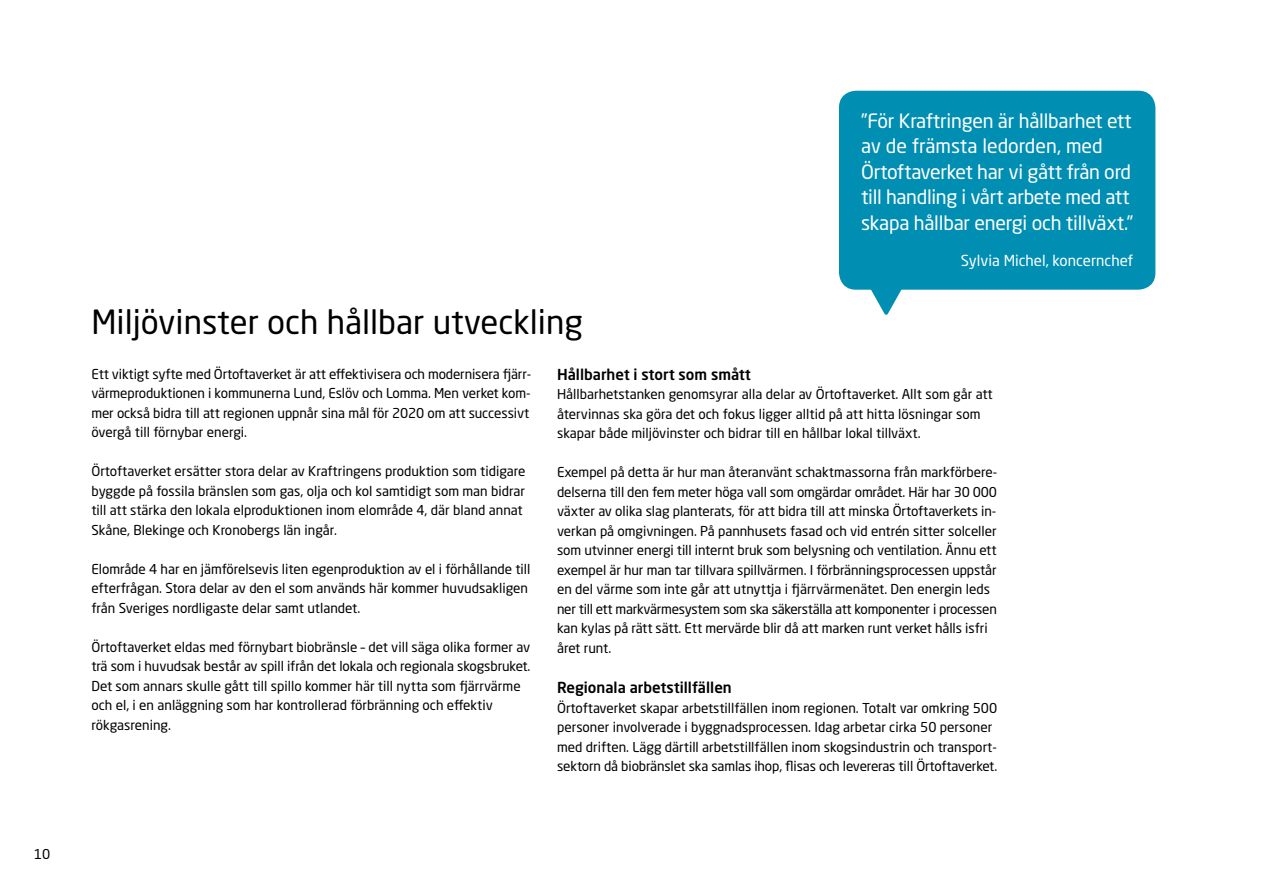
<style>
.page{position:relative;width:1263px;height:893px;background:#fff}
.page>*{position:absolute;margin:0;border:0;box-sizing:border-box;transform-origin:0 0}
.t1{font:33px "Neo Sans Std";color:#000}
.t2{font:19.5px/25.5px "Neo Sans Std";letter-spacing:-.015em;color:#fff}
.t3{font:500 15px "Neo Sans Std";color:#000}
.t4{font:15px "Neo Sans Std";color:#fff}
.t5{font:13.5px/19.5px "Neo Sans Std";letter-spacing:-.005em;color:#000}
</style>
<div class="page">
<svg style="left:871px;top:290px;width:30px;height:25px"></svg>
<div style="left:839px;top:91px;width:316px;height:199px;background:#008eb3;border-radius:17px"></div>
<p class="t5" style="left:34px;top:844px;width:18px">10</p>
<h1 class="t1" style="left:91px;top:301px;width:493px">Miljövinster och hållbar utveckling</h1>
<h2 class="t2" style="left:861px;top:108px;width:274px">”För Kraftringen är hållbarhet ett av de främsta ledorden, med Örtoftaverket har vi gått från ord till handling i vårt arbete med att skapa hållbar energi och tillväxt.”</h2>
<p class="t4" style="left:961px;top:251px;width:174px">Sylvia Michel, koncernchef</p>
<p class="t5" style="left:91px;top:364px;width:441px">Ett viktigt syfte med Örtoftaverket är att effektivisera och modernisera fjärr&shy;värmeproduktionen i kommunerna Lund, Eslöv och Lomma. Men verket kom&shy;mer också bidra till att regionen uppnår sina mål för 2020 om att successivt övergå till förnybar energi.</p>
<p class="t5" style="left:91px;top:461px;width:436px">Örtoftaverket ersätter stora delar av Kraftringens produktion som tidigare byggde på fossila bränslen som gas, olja och kol samtidigt som man bidrar till att stärka den lokala elproduktionen inom elområde 4, där bland annat Skåne, Blekinge och Kronobergs län ingår.</p>
<p class="t5" style="left:91px;top:559px;width:440px">Elområde 4 har en jämförelsevis liten egenproduktion av el i förhållande till efterfrågan. Stora delar av den el som används här kommer huvudsakligen från Sveriges nordligaste delar samt utlandet.</p>
<p class="t5" style="left:91px;top:637px;width:441px">Örtoftaverket eldas med förnybart biobränsle – det vill säga olika former av trä som i huvudsak består av spill ifrån det lokala och regionala skogsbruket.<br>Det som annars skulle gått till spillo kommer här till nytta som fjärrvärme och el, i en anläggning som har kontrollerad förbränning och effektiv rökgasrening.</p>
<p class="t3" style="left:557px;top:365px;width:195px">Hållbarhet i stort som smått</p>
<p class="t5" style="left:557px;top:384px;width:437px">Hållbarhetstanken genomsyrar alla delar av Örtoftaverket. Allt som går att återvinnas ska göra det och fokus ligger alltid på att hitta lösningar som skapar både miljövinster och bidrar till en hållbar lokal tillväxt.</p>
<p class="t5" style="left:557px;top:462px;width:442px">Exempel på detta är hur man återanvänt schaktmassorna från markförbere&shy;delserna till den fem meter höga vall som omgärdar området. Här har 30 000 växter av olika slag planterats, för att bidra till att minska Örtoftaverkets in&shy;verkan på omgivningen. På pannhusets fasad och vid entrén sitter solceller som utvinner energi till internt bruk som belysning och ventilation. Ännu ett exempel är hur man tar tillvara spillvärmen. I förbränningsprocessen uppstår en del värme som inte går att utnyttja i fjärrvärmenätet. Den energin leds ner till ett markvärmesystem som ska säkerställa att komponenter i processen kan kylas på rätt sätt. Ett mervärde blir då att marken runt verket hålls isfri året runt.</p>
<p class="t3" style="left:557px;top:678px;width:176px">Regionala arbetstillfällen</p>
<p class="t5" style="left:557px;top:698px;width:442px">Örtoftaverket skapar arbetstillfällen inom regionen. Totalt var omkring 500 personer involverade i byggnadsprocessen. Idag arbetar cirka 50 personer med driften. Lägg därtill arbetstillfällen inom skogsindustrin och transport&shy;sektorn då biobränslet ska samlas ihop, flisas och levereras till Örtoftaverket.</p>
</div>
